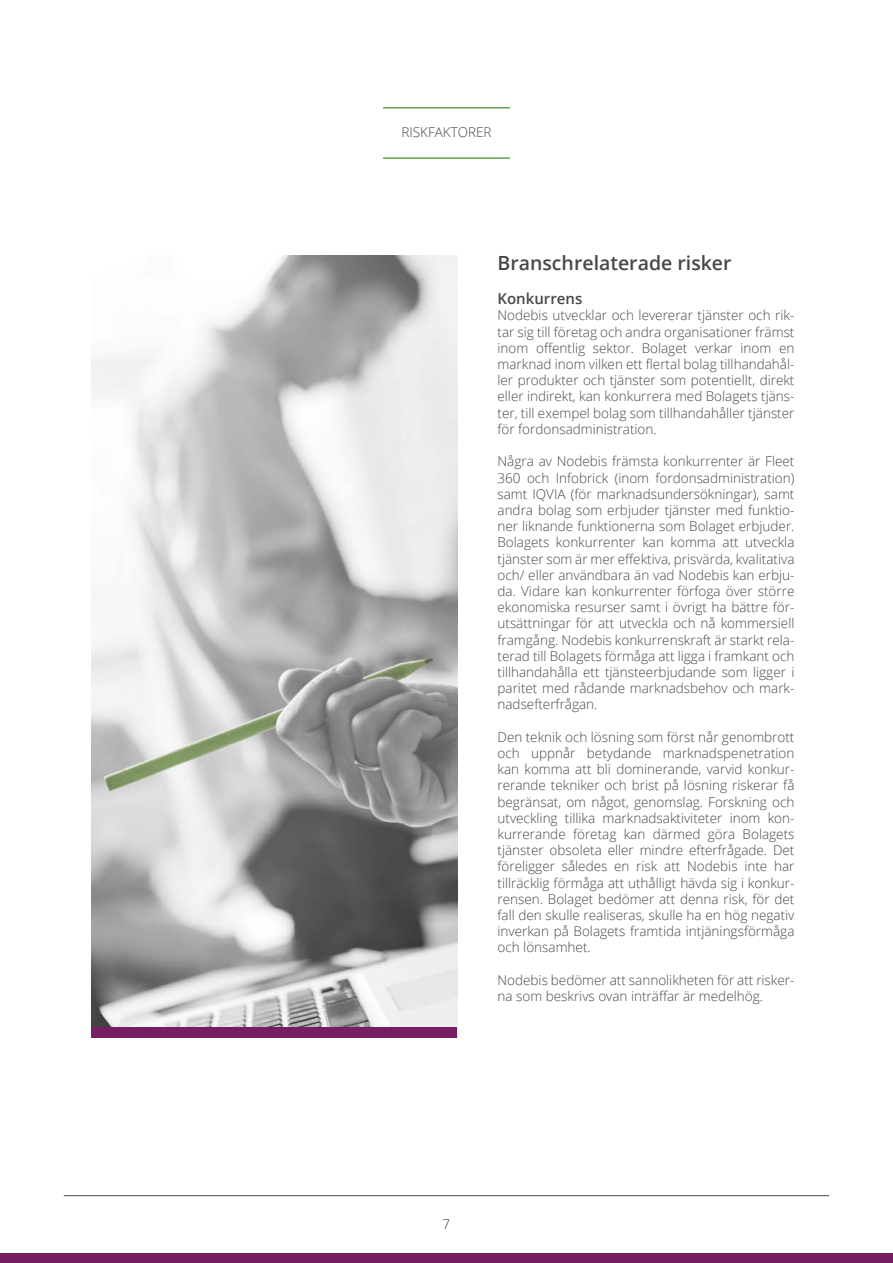
<style>
.page{position:relative;width:893px;height:1263px;background:#fff}
.page>*{position:absolute;margin:0;border:0;box-sizing:border-box;transform-origin:0 0}
.Rubrik_3{font:600 19.5px "Open Sans";color:#454749}
.Rubrik_4{font:600 15px "Open Sans";color:#454749}
.Brödtext{font:300 13.5px/16.2px "Open Sans";color:#454749;text-align:justify}
</style>
<div class="page">
<hr style="left:64px;top:1195px;width:765px;height:1px;background:#454749">
<hr style="left:383px;top:157px;width:127px;height:2px;background:#60a44b">
<hr style="left:383px;top:107px;width:127px;height:2px;background:#60a44b">
<div style="left:0;top:1253px;width:893px;height:10px;background:#761d64"></div>
<img style="left:91px;top:255px;width:366px;height:772px">
<div style="left:91px;top:1027px;width:366px;height:10px;background:#761d64"></div>
<p class="Brödtext" style="left:401px;top:124px;width:17px">Riskfaktorer</p>
<p class="Rubrik_3" style="left:497px;top:250px;width:236px">Branschrelaterade risker</p>
<p class="Rubrik_4" style="left:497px;top:289px;width:86px">Konkurrens</p>
<p class="Brödtext" style="left:497px;top:307px;width:298px">Nodebis utvecklar och levererar tjänster och rik&shy;tar sig till företag och andra organisationer främst inom offentlig sektor. Bolaget verkar inom en marknad inom vilken ett flertal bolag tillhandahål&shy;ler produkter och tjänster som potentiellt, direkt eller indirekt, kan konkurrera med Bolagets tjäns&shy;ter, till exempel bolag som tillhandahåller tjänster för fordonsadministration.</p>
<p class="Brödtext" style="left:497px;top:453px;width:298px">Några av Nodebis främsta konkurrenter är Fleet 360 och Infobrick (inom fordonsadministration) samt IQVIA (för marknadsundersökningar), samt andra bolag som erbjuder tjänster med funktio&shy;ner liknande funktionerna som Bolaget erbjuder.<br>Bolagets konkurrenter kan komma att utveckla tjänster som är mer effektiva, prisvärda, kvalitativa och/ eller användbara än vad Nodebis kan erbju&shy;da. Vidare kan konkurrenter förfoga över större ekonomiska resurser samt i övrigt ha bättre för&shy;utsättningar för att utveckla och nå kommersiell framgång. Nodebis konkurrenskraft är starkt rela&shy;terad till Bolagets förmåga att ligga i framkant och tillhandahålla ett tjänsteerbjudande som ligger i paritet med rådande marknadsbehov och mark&shy;nadsefterfrågan.</p>
<p class="Brödtext" style="left:497px;top:728px;width:298px">Den teknik och lösning som först når genombrott och uppnår betydande marknadspenetration kan komma att bli dominerande, varvid konkur&shy;rerande tekniker och brist på lösning riskerar få begränsat, om något, genomslag. Forskning och utveckling tillika marknadsaktiviteter inom kon&shy;kurrerande företag kan därmed göra Bolagets tjänster obsoleta eller mindre efterfrågade. Det föreligger således en risk att Nodebis inte har tillräcklig förmåga att uthålligt hävda sig i konkur&shy;rensen. Bolaget bedömer att denna risk, för det fall den skulle realiseras, skulle ha en hög negativ inverkan på Bolagets framtida intjäningsförmåga och lönsamhet.</p>
<p class="Brödtext" style="left:497px;top:971px;width:298px">Nodebis bedömer att sannolikheten för att risker&shy;na som beskrivs ovan inträffar är medelhög.</p>
<p class="Brödtext" style="left:443px;top:1215px;width:9px">7</p>
</div>
